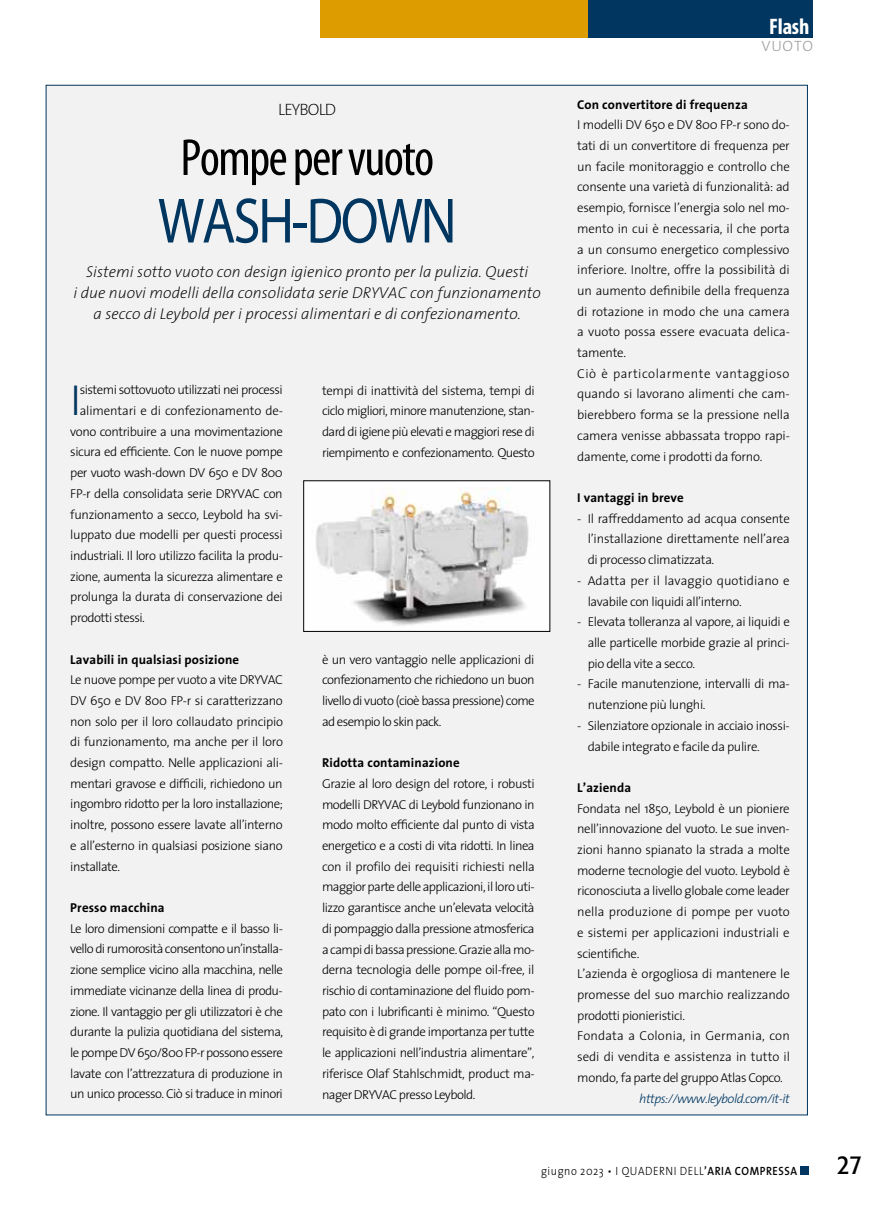
<style>
.page{position:relative;width:893px;height:1212px;background:#fff}
.page>*{position:absolute;margin:0;border:0;box-sizing:border-box;transform-origin:0 0}
.t1{font:64.5px "Myriad Pro";letter-spacing:-.04em;color:#00365f;scale:.85 1}
.t2{font:condensed 52.5px "Myriad Pro";letter-spacing:-.03em;color:#000}
.t3{font:300 43.5px "The Sans";color:#00365f}
.t4{font:condensed 27px "Formata";color:#000}
.t5{font:700 condensed 22.5px "Myriad Pro";letter-spacing:-.01em;color:#fff}
.t6{font:200 16.5px "The Sans";letter-spacing:-.05em;color:#000}
.t7{font:italic 200 15.75px/21px "The Sans";color:#000;text-align:center}
.t8{font:300 15px "The Sans";letter-spacing:.05em;color:#9c9e9f}
.t9{font:300 12.9px/20.7px "The Sans";letter-spacing:-.03em;color:#000;text-align:justify}
.t10{font:700 12.9px "The Sans";letter-spacing:.01em;color:#000}
.t11{font:300 12.9px/20.7px "The Sans";letter-spacing:.005em;color:#000}
.t12{font:300 12.9px "The Sans";letter-spacing:-.01em;color:#000}
.t13{font:italic 300 12.9px "The Sans";letter-spacing:-.04em;color:#00365f}
.t14{font:300 12px "The Sans";letter-spacing:.05em;color:#000;scale:.9 1}
.s1{font-weight:600}
</style>
<div class="page">
<div style="left:801px;top:1166px;width:8px;height:9px;background:#00365f"></div>
<div style="left:588px;top:0;width:225px;height:37px;background:#00365f"></div>
<div style="left:320px;top:0;width:268px;height:37px;background:#dd9d00"></div>
<div style="left:46px;top:85px;width:762px;height:1030px;background:#f2f2f3"></div>
<div style="left:304px;top:481px;width:246px;height:150px;background:#fff"></div>
<img style="left:316px;top:487px;width:213px;height:139px">
<div style="left:303px;top:480px;width:247px;height:152px;border:1px solid #000"></div>
<h3 class="t5" style="left:769px;top:12px;width:42px">Flash</h3>
<p class="t6" style="left:278px;top:96px;width:60px">LEYBOLD</p>
<h2 class="t2" style="left:180px;top:126px;width:255px">Pompe per vuoto</h2>
<h1 class="t1" style="left:158px;top:181px;width:353px">WASH-DOWN</h1>
<p class="t7" style="left:73px;top:261px;width:469px">Sistemi sotto vuoto con design igienico pronto per la pulizia. Questi<br>i due nuovi modelli della consolidata serie DRYVAC con funzionamento a secco di Leybold per i processi alimentari e di confezionamento.</p>
<h3 class="t3" style="left:70px;top:364px;width:13px">I</h3>
<p class="t9" style="left:80px;top:379px;width:205px">sistemi sottovuoto utilizzati nei processi</p>
<p class="t12" style="left:80px;top:400px;width:205px">alimentari e di confezionamento de-</p>
<p class="t9" style="left:70px;top:421px;width:214px">vono contribuire a una movimentazione</p>
<p class="t9" style="left:70px;top:441px;width:214px">sicura ed efficiente. Con le nuove pompe</p>
<p class="t9" style="left:70px;top:462px;width:214px">per vuoto wash-down DV 650 e DV 800</p>
<p class="t9" style="left:70px;top:483px;width:214px">FP-r della consolidata serie DRYVAC con</p>
<p class="t9" style="left:70px;top:503px;width:214px">funzionamento a secco, Leybold ha svi-</p>
<p class="t9" style="left:70px;top:524px;width:214px">luppato due modelli per questi processi</p>
<p class="t9" style="left:70px;top:545px;width:214px">industriali. Il loro utilizzo facilita la produ-</p>
<p class="t9" style="left:70px;top:565px;width:214px">zione, aumenta la sicurezza alimentare e</p>
<p class="t9" style="left:70px;top:586px;width:214px">prolunga la durata di conservazione dei</p>
<p class="t9" style="left:70px;top:607px;width:76px">prodotti stessi.</p>
<p class="t10" style="left:70px;top:648px;width:170px">Lavabili in qualsiasi posizione</p>
<p class="t9" style="left:70px;top:669px;width:214px">Le nuove pompe per vuoto a vite DRYVAC DV 650 e DV 800 FP-r si caratterizzano non solo per il loro collaudato principio di funzionamento, ma anche per il loro design compatto. Nelle applicazioni ali&shy;mentari gravose e difficili, richiedono un ingombro ridotto per la loro installazione; inoltre, possono essere lavate all’interno e all’esterno in qualsiasi posizione siano installate.</p>
<p class="t10" style="left:70px;top:897px;width:96px">Presso macchina</p>
<p class="t9" style="left:70px;top:917px;width:214px">Le loro dimensioni compatte e il basso li&shy;vello di rumorosità consentono un’installa&shy;zione semplice vicino alla macchina, nelle immediate vicinanze della linea di produ&shy;zione. Il vantaggio per gli utilizzatori è che durante la pulizia quotidiana del sistema, le pompe DV 650/800 FP-r possono essere lavate con l’attrezzatura di produzione in un unico processo. Ciò si traduce in minori</p>
<p class="t9" style="left:322px;top:379px;width:214px">tempi di inattività del sistema, tempi di ciclo migliori, minore manutenzione, stan&shy;dard di igiene più elevati e maggiori rese di riempimento e confezionamento. Questo</p>
<p class="t9" style="left:322px;top:648px;width:214px">è un vero vantaggio nelle applicazioni di confezionamento che richiedono un buon livello di vuoto (cioè bassa pressione) come ad esempio lo skin pack.</p>
<p class="t10" style="left:322px;top:752px;width:139px">Ridotta contaminazione</p>
<p class="t9" style="left:322px;top:773px;width:214px">Grazie al loro design del rotore, i robusti modelli DRYVAC di Leybold funzionano in modo molto efficiente dal punto di vista energetico e a costi di vita ridotti. In linea con il profilo dei requisiti richiesti nella maggior parte delle applicazioni, il loro uti&shy;lizzo garantisce anche un’elevata velocità di pompaggio dalla pressione atmosferica a campi di bassa pressione. Grazie alla mo&shy;derna tecnologia delle pompe oil-free, il rischio di contaminazione del fluido pom&shy;pato con i lubrificanti è minimo. “Questo requisito è di grande importanza per tutte le applicazioni nell’industria alimentare”, riferisce Olaf Stahlschmidt, product ma&shy;nager DRYVAC presso Leybold.</p>
<p class="t8" style="left:761px;top:34px;width:53px">VUOTO</p>
<p class="t10" style="left:577px;top:93px;width:172px">Con convertitore di frequenza</p>
<p class="t9" style="left:577px;top:114px;width:214px;text-align:left">I modelli DV 650 e DV 800 FP-r sono do&shy;tati di un convertitore di frequenza per un facile monitoraggio e controllo che consente una varietà di funzionalità: ad esempio, fornisce l’energia solo nel mo&shy;mento in cui è necessaria, il che porta a un consumo energetico complessivo inferiore. Inoltre, offre la possibilità di un aumento definibile della frequenza di rotazione in modo che una camera a vuoto possa essere evacuata delica&shy;tamente.<br>Ciò è particolarmente vantaggioso quando si lavorano alimenti che cam&shy;bierebbero forma se la pressione nella camera venisse abbassata troppo rapi&shy;damente, come i prodotti da forno.</p>
<p class="t10" style="left:577px;top:487px;width:108px">I vantaggi in breve</p>
<p class="t9" style="left:588px;top:508px;width:204px;text-indent:-11px">- Il raffreddamento ad acqua consente l’installazione direttamente nell’area di processo climatizzata.</p>
<p class="t11" style="left:588px;top:570px;width:204px;text-indent:-11px">- Adatta per il lavaggio quotidiano e lavabile con liquidi all’interno.</p>
<p class="t9" style="left:588px;top:611px;width:204px;text-indent:-11px">- Elevata tolleranza al vapore, ai liquidi e alle particelle morbide grazie al princi&shy;pio della vite a secco.</p>
<p class="t9" style="left:588px;top:673px;width:204px;text-indent:-11px">- Facile manutenzione, intervalli di ma&shy;nutenzione più lunghi.</p>
<p class="t9" style="left:588px;top:715px;width:204px;text-indent:-11px">- Silenziatore opzionale in acciaio inossi&shy;dabile integrato e facile da pulire.</p>
<p class="t10" style="left:577px;top:777px;width:55px">L’azienda</p>
<p class="t9" style="left:577px;top:797px;width:214px;text-align:left">Fondata nel 1850, Leybold è un pioniere nell’innovazione del vuoto. Le sue inven&shy;zioni hanno spianato la strada a molte moderne tecnologie del vuoto. Leybold è riconosciuta a livello globale come leader nella produzione di pompe per vuoto e sistemi per applicazioni industriali e scientifiche.<br>L’azienda è orgogliosa di mantenere le promesse del suo marchio realizzando prodotti pionieristici.<br>Fondata a Colonia, in Germania, con sedi di vendita e assistenza in tutto il mondo, fa parte del gruppo Atlas Copco.</p>
<p class="t13" style="left:639px;top:1087px;width:152px">https://www.leybold.com/it-it</p>
<p class="t14" style="left:541px;top:1161px;width:286px">giugno 2023 • I QUADERNI DELL<span class="s1">’ARIA COMPRESSA</span></p>
<h3 class="t4" style="left:837px;top:1149px;width:26px">27</h3>
</div>
